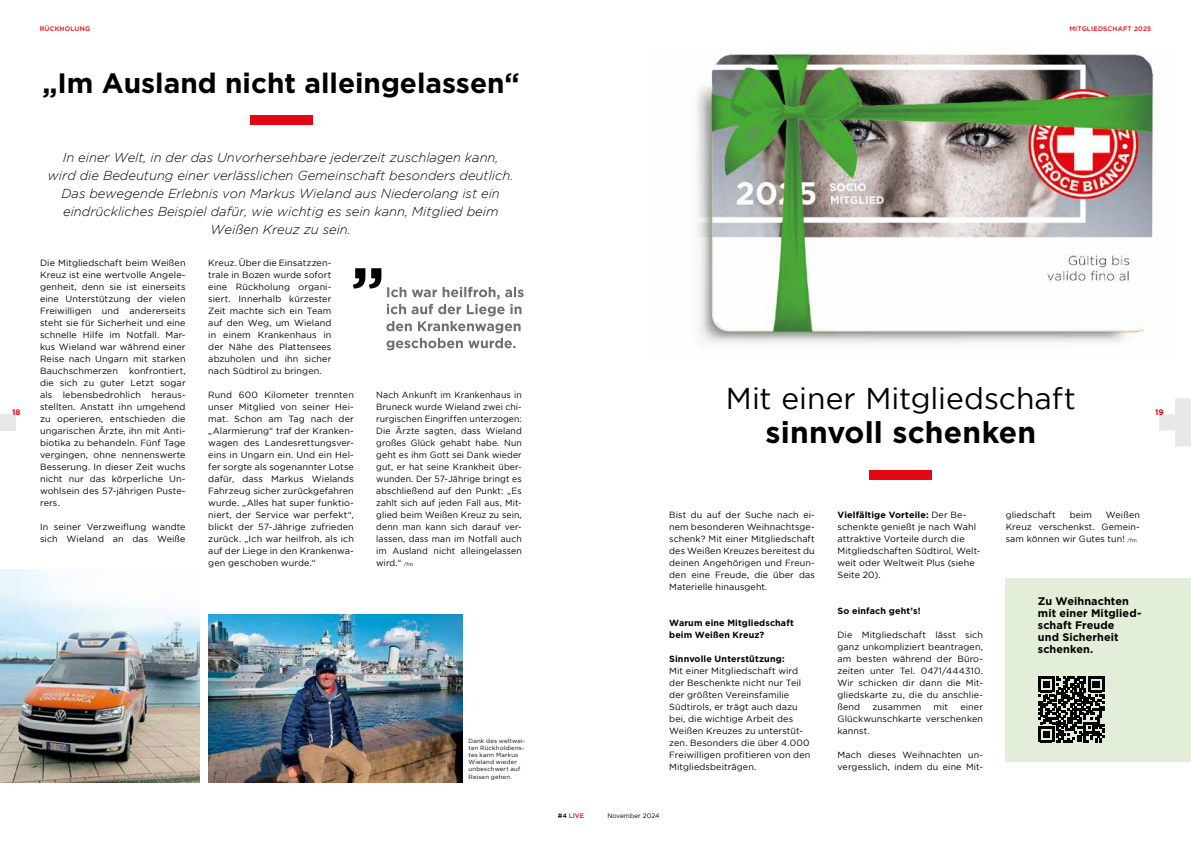
<style>
.page{position:relative;width:1191px;height:842px;background:#fff}
.page>*{position:absolute;margin:0;border:0;box-sizing:border-box;transform-origin:0 0}
.t1{font:30px "Gotham";color:#000}
.t2{font:700 30px "Gotham";letter-spacing:.005em;color:#000}
.t3{font:700 28px "Gotham";color:#000}
.t4{font:italic 300 13px/18px "Gotham";color:#000;text-align:center}
.t5{font:700 11px/12px "Gotham";letter-spacing:.005em;color:#000}
.t6{font:9px/12px "Gotham";letter-spacing:.01em;color:#000;text-align:justify}
.t7{font:9px/12px "Gotham";letter-spacing:.01em;color:#000;text-align:justify;scale:.96 1}
.t8{font:700 9px/12px "Gotham";letter-spacing:.015em;color:#000}
.t9{font:700 8px "Gotham";color:#e30613}
.t10{font:500 6.5px "Gotham";letter-spacing:.03em;color:#e30613}
.t11{font:6.5px "Gotham";color:#000}
.t12{font:6px/7.2px "Gotham";letter-spacing:.03em;color:#000}
.s1{font-size:5px}
.s2{font-weight:700}
.s3{color:#000}
</style>
<div class="page">
<div style="left:1005px;top:578px;width:186px;height:184px;background:#e3eed9"></div>
<div style="left:870px;top:470px;width:62px;height:10px;background:#e30613"></div>
<img style="left:696px;top:52px;width:458px;height:292px">
<svg style="left:1038px;top:676px;width:66px;height:66px"></svg>
<div style="left:250px;top:115px;width:62px;height:10px;background:#e30613"></div>
<img style="left:208px;top:614px;width:254px;height:168px">
<img style="left:0;top:569px;width:199px;height:213px">
<svg style="left:353px;top:268px;width:170px;height:82px"></svg>
<svg style="left:1159px;top:398px;width:32px;height:48px"></svg>
<div style="left:0;top:414px;width:16px;height:16px;background:#e8e8e9"></div>
<p class="t10" style="left:40px;top:25px;width:52px">RÜCKHOLUNG</p>
<p class="t10" style="left:1069px;top:25px;width:83px">MITGLIEDSCHAFT 2025</p>
<h2 class="t3" style="left:42px;top:66px;width:479px">„Im Ausland nicht alleingelassen“</h2>
<p class="t4" style="left:48px;top:148px;width:467px">In einer Welt, in der das Unvorhersehbare jederzeit zuschlagen kann, wird die Bedeutung einer verlässlichen Gemeinschaft besonders deutlich.<br>Das bewegende Erlebnis von Markus Wieland aus Niederolang ist ein eindrückliches Beispiel dafür, wie wichtig es sein kann, Mitglied beim Weißen Kreuz zu sein.</p>
<p class="t6" style="left:208px;top:257px;width:125px">Kreuz. Über die Einsatzzen&shy;trale in Bozen wurde sofort eine Rückholung organi&shy;siert. Innerhalb kürzester Zeit machte sich ein Team auf den Weg, um Wieland in einem Krankenhaus in der Nähe des Plattensees abzuholen und ihn sicher nach Südtirol zu bringen.</p>
<p class="t6" style="left:208px;top:389px;width:147px">Rund 600 Kilometer trennten unser Mitglied von seiner Hei&shy;mat. Schon am Tag nach der „Alarmierung“ traf der Kranken&shy;wagen des Landesrettungsver&shy;eins in Ungarn ein. Und ein Hel&shy;fer sorgte als sogenannter Lotse dafür, dass Markus Wielands Fahrzeug sicher zurückgefahren wurde. „Alles hat super funktio&shy;niert, der Service war perfekt“, blickt der 57-Jährige zufrieden zurück. „Ich war heilfroh, als ich auf der Liege in den Krankenwa&shy;gen geschoben wurde.“</p>
<p class="t7" style="left:376px;top:389px;width:153px">Nach Ankunft im Krankenhaus in Bruneck wurde Wieland zwei chi&shy;rurgischen Eingriffen unterzogen:<br>Die Ärzte sagten, dass Wieland großes Glück gehabt habe. Nun geht es ihm Gott sei Dank wieder gut, er hat seine Krankheit über&shy;wunden. Der 57-Jährige bringt es abschließend auf den Punkt: „Es zahlt sich auf jeden Fall aus, Mit&shy;glied beim Weißen Kreuz zu sein, denn man kann sich darauf ver&shy;lassen, dass man im Notfall auch im Ausland nicht alleingelassen wird.“ <span class="s1">/fm</span></p>
<p class="t6" style="left:40px;top:257px;width:147px">Die Mitgliedschaft beim Weißen Kreuz ist eine wertvolle Angele&shy;genheit, denn sie ist einerseits eine Unterstützung der vielen Freiwilligen und andererseits steht sie für Sicherheit und eine schnelle Hilfe im Notfall. Mar&shy;kus Wieland war während einer Reise nach Ungarn mit starken Bauchschmerzen konfrontiert, die sich zu guter Letzt sogar als lebensbedrohlich heraus&shy;stellten. Anstatt ihn umgehend zu operieren, entschieden die ungarischen Ärzte, ihn mit Anti&shy;biotika zu behandeln. Fünf Tage vergingen, ohne nennenswerte Besserung. In dieser Zeit wuchs nicht nur das körperliche Un&shy;wohlsein des 57-jährigen Puste&shy;rers.</p>
<p class="t6" style="left:40px;top:521px;width:147px">In seiner Verzweiflung wandte sich Wieland an das Weiße</p>
<h1 class="t1" style="left:726px;top:382px;width:351px">Mit einer Mitgliedschaft</h1>
<h1 class="t2" style="left:765px;top:415px;width:272px">sinnvoll schenken</h1>
<p class="t9" style="left:12px;top:408px;width:10px">18</p>
<p class="t9" style="left:1155px;top:408px;width:10px">19</p>
<p class="t6" style="left:837px;top:509px;width:145px;text-align:left"><span class="s2">Vielfältige Vorteile:</span> Der Be&shy;schenkte genießt je nach Wahl attraktive Vorteile durch die<br>Mitgliedschaften Südtirol, Welt&shy;weit oder Weltweit Plus (siehe<br>Seite 20).</p>
<p class="t8" style="left:837px;top:605px;width:85px">So einfach geht’s!</p>
<p class="t6" style="left:837px;top:629px;width:147px">Die Mitgliedschaft lässt sich ganz unkompliziert beantragen, am besten während der Büro&shy;zeiten unter Tel. 0471/444310.<br>Wir schicken dir dann die Mit&shy;gliedskarte zu, die du anschlie&shy;ßend</p>
<p class="t6" style="left:1005px;top:509px;width:136px;text-indent:100px">Weißen Kreuz verschenkst. Gemein&shy;sam können wir Gutes tun! <span class="s1">/fm</span></p>
<p class="t6" style="left:669px;top:509px;width:147px">Bist du auf der Suche nach ei&shy;nem besonderen Weihnachtsge&shy;schenk? Mit einer Mitgliedschaft des Weißen Kreuzes bereitest du deinen Angehörigen und Freun&shy;den eine Freude, die über das Materielle hinausgeht.</p>
<p class="t8" style="left:669px;top:617px;width:126px">Warum eine Mitgliedschaft beim Weißen Kreuz?</p>
<p class="t8" style="left:669px;top:653px;width:117px">Sinnvolle Unterstützung:</p>
<p class="t6" style="left:669px;top:665px;width:143px;text-align:left">Mit einer Mitgliedschaft wird der Beschenkte nicht nur Teil der größten Vereinsfamilie<br>Südtirols, er trägt auch dazu bei, die wichtige Arbeit des<br>Weißen Kreuzes zu unterstüt&shy;zen. Besonders die über 4.000<br>Freiwilligen profitieren von den<br>Mitgliedsbeiträgen.</p>
<p class="t6" style="left:1005px;top:509px;width:51px">gliedschaft</p>
<p class="t6" style="left:1069px;top:509px;width:24px">beim</p>
<p class="t5" style="left:1038px;top:595px;width:105px">Zu Weihnachten mit einer Mitglied&shy;schaft Freude<br>und Sicherheit schenken.</p>
<p class="t6" style="left:837px;top:701px;width:147px;text-indent:123px">einer Glückwunschkarte verschenken kannst.</p>
<p class="t6" style="left:837px;top:749px;width:147px">Mach dieses Weihnachten un&shy;vergesslich, indem du eine Mit-</p>
<p class="t6" style="left:872px;top:701px;width:51px">zusammen</p>
<p class="t6" style="left:933px;top:701px;width:16px">mit</p>
<p class="t12" style="left:468px;top:737px;width:58px">Dank des weltwei&shy;ten Rückholdiens&shy;tes kann Markus<br>Wieland wieder unbeschwert auf<br>Reisen gehen.</p>
<p class="t10" style="left:558px;top:812px;width:28px"><span class="s3">#4</span> LIVE</p>
<p class="t11" style="left:607px;top:812px;width:54px">November 2024</p>
</div>
